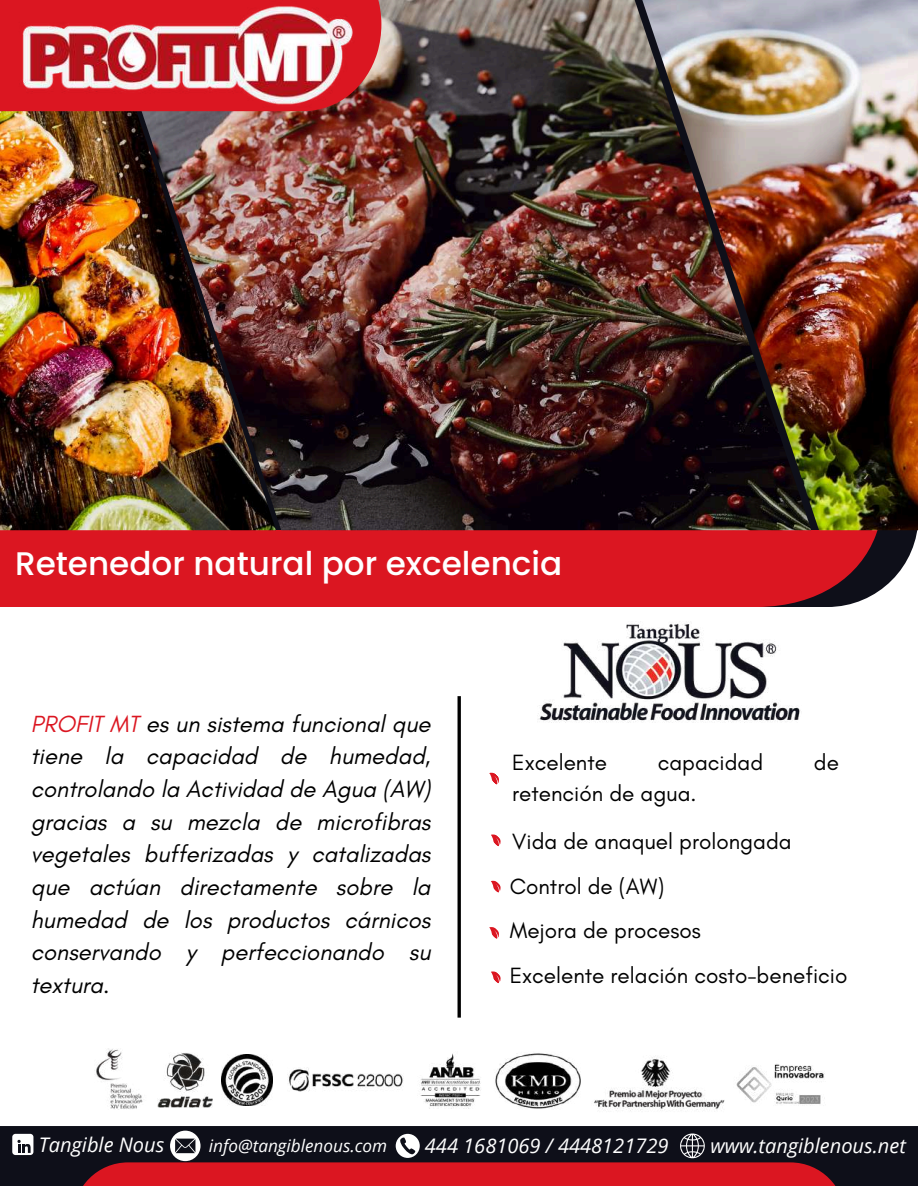
<style>
.page{position:relative;width:918px;height:1186px;background:#fff}
.page>*{position:absolute;margin:0;border:0;box-sizing:border-box;transform-origin:0 0}
.t1{font:500 32.7px "Poppins";color:#fff}
.t2{font:italic 23.85px/32.7px "Glacial Indifference";color:#000;text-align:justify}
.t3{font:22.5px/44.4px "Glacial Indifference";color:#000}
.t4{font:italic 20.1px "Open Sans";color:#fff}
.t5{font:italic 17.25px "Open Sans";color:#fff}
.s1{color:#db1621}
</style>
<div class="page">
<div style="left:0;top:530px;width:882px;height:77px;background:#db1621"></div>
<img style="left:275px;top:0;width:367px;height:530px">
<img style="left:0;top:111px;width:275px;height:419px">
<img style="left:642px;top:0;width:276px;height:530px">
<svg style="left:0;top:0;width:381px;height:111px;background:#c1272c"></svg>
<img style="left:9px;top:0;width:348px;height:117px">
<div style="left:0;top:1126px;width:918px;height:60px;background:#0e0f19"></div>
<div style="left:73px;top:1162px;width:772px;height:24px;background:#db1621"></div>
<img style="left:96px;top:1048px;width:47px;height:61px">
<img style="left:158px;top:1053px;width:55px;height:55px">
<img style="left:594px;top:1057px;width:131px;height:54px">
<img style="left:420px;top:1053px;width:61px;height:55px">
<img style="left:289px;top:1068px;width:114px;height:24px">
<img style="left:222px;top:1054px;width:51px;height:51px">
<img style="left:736px;top:1064px;width:89px;height:40px">
<img style="left:495px;top:1053px;width:86px;height:56px">
<div style="left:12px;top:1134px;width:21px;height:21px;background:#fff;border-radius:3px"></div>
<svg style="left:17px;top:1140px;width:14px;height:13px"></svg>
<svg style="left:396px;top:1134px;width:24px;height:24px"></svg>
<svg style="left:680px;top:1133px;width:25px;height:25px"></svg>
<svg style="left:170px;top:1130px;width:31px;height:31px"></svg>
<img style="left:538px;top:623px;width:263px;height:100px">
<hr style="left:458px;top:696px;width:3px;height:321px;background:#000">
<svg style="left:489px;top:772px;width:10px;height:13px"></svg>
<svg style="left:491px;top:834px;width:10px;height:13px"></svg>
<svg style="left:491px;top:880px;width:10px;height:13px"></svg>
<svg style="left:489px;top:927px;width:10px;height:12px"></svg>
<svg style="left:491px;top:971px;width:10px;height:13px"></svg>
<h1 class="t1" style="left:15px;top:541px;width:549px">Retenedor natural por excelencia</h1>
<p class="t2" style="left:31px;top:707px;width:401px"><span class="s1">PROFIT MT</span> es un sistema funcional que tiene la capacidad de humedad, controlando la Actividad de Agua (AW) gracias a su mezcla de microfibras vegetales bufferizadas y catalizadas que actúan directamente sobre la humedad de los productos cárnicos conservando y perfeccionando su textura.</p>
<p class="t3" style="left:512px;top:740px;width:96px">Excelente</p>
<p class="t3" style="left:658px;top:740px;width:107px">capacidad</p>
<p class="t3" style="left:814px;top:740px;width:27px">de</p>
<p class="t3" style="left:512px;top:769px;width:281px;line-height:48px">retención de agua.<br>Vida de anaquel prolongada</p>
<p class="t3" style="left:510px;top:863px;width:339px">Control de (AW)<br>Mejora de procesos<br>Excelente relación costo-beneficio</p>
<p class="t4" style="left:39px;top:1130px;width:127px">Tangible Nous</p>
<p class="t5" style="left:209px;top:1133px;width:180px">info@tangiblenous.com</p>
<p class="t4" style="left:425px;top:1131px;width:245px">444 1681069 / 4448121729</p>
<p class="t4" style="left:710px;top:1131px;width:197px">www.tangiblenous.net</p>
</div>
